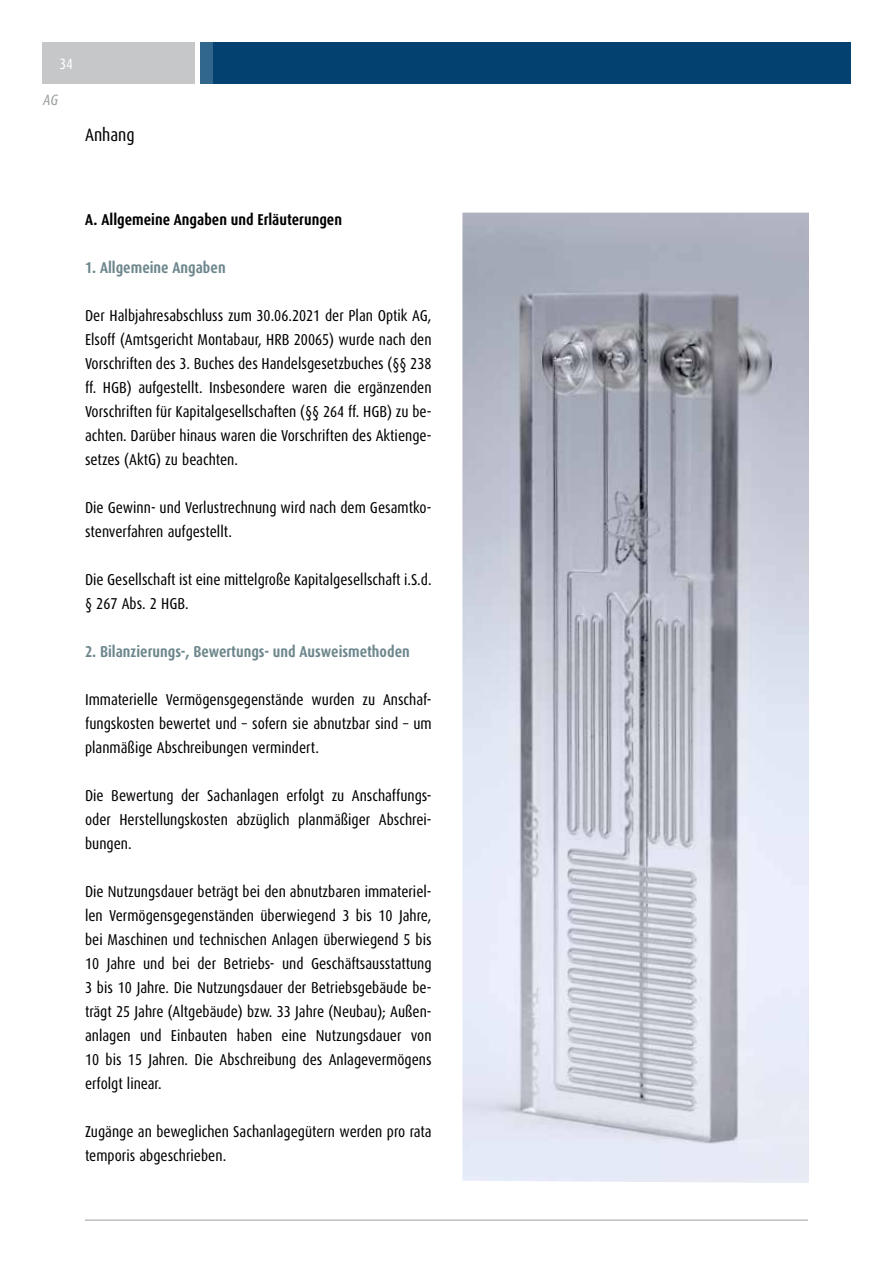
<style>
.page{position:relative;width:893px;height:1263px;background:#fff}
.page>*{position:absolute;margin:0;border:0;box-sizing:border-box;transform-origin:0 0}
.t1{font:18px "Dax Condensed";color:#000}
.t2{font:15.75px/24px "Dax Condensed";color:#000;text-align:justify}
.t3{font:700 15.75px "Dax Condensed";color:#6d878d}
.t4{font:700 15.75px "Dax Condensed";color:#000}
.t5{font:15px "Dax Condensed";color:#fff}
.t6{font:italic 15px "Dax Condensed";color:#9c9e9f}
</style>
<div class="page">
<div style="left:211px;top:43px;width:639px;height:41px;background:#034270"></div>
<div style="left:201px;top:43px;width:12px;height:41px;background:#31678d"></div>
<div style="left:43px;top:43px;width:152px;height:41px;background:#c6c7c8"></div>
<hr style="left:85px;top:1220px;width:723px;height:1px;background:#9c9e9f">
<img style="left:462px;top:213px;width:347px;height:970px">
<p class="t5" style="left:60px;top:56px;width:15px">34</p>
<p class="t6" style="left:43px;top:92px;width:19px">AG</p>
<p class="t1" style="left:85px;top:125px;width:51px">Anhang</p>
<p class="t4" style="left:85px;top:211px;width:258px">A. Allgemeine Angaben und Erläuterungen</p>
<p class="t3" style="left:85px;top:259px;width:142px">1. Allgemeine Angaben</p>
<p class="t2" style="left:85px;top:304px;width:348px">Der Halbjahresabschluss zum 30.06.2021 der Plan Optik AG, Elsoff (Amtsgericht Montabaur, HRB 20065) wurde nach den Vorschriften des 3. Buches des Handelsgesetzbuches (§§ 238 ff. HGB) aufgestellt. Insbesondere waren die ergänzenden Vorschriften für Kapitalgesellschaften (§§ 264 ff. HGB) zu be&shy;achten. Darüber hinaus waren die Vorschriften des Aktienge&shy;setzes (AktG) zu beachten.</p>
<p class="t2" style="left:85px;top:496px;width:348px">Die Gewinn- und Verlustrechnung wird nach dem Gesamtko&shy;stenverfahren aufgestellt.</p>
<p class="t2" style="left:85px;top:568px;width:348px">Die Gesellschaft ist eine mittelgroße Kapitalgesellschaft i.S.d. § 267 Abs. 2 HGB.</p>
<p class="t3" style="left:85px;top:643px;width:326px">2. Bilanzierungs-, Bewertungs- und Ausweismethoden</p>
<p class="t2" style="left:85px;top:688px;width:348px">Immaterielle Vermögensgegenstände wurden zu Anschaf&shy;fungskosten bewertet und – sofern sie abnutzbar sind – um planmäßige Abschreibungen vermindert.</p>
<p class="t2" style="left:85px;top:784px;width:348px">Die Bewertung der Sachanlagen erfolgt zu Anschaffungs&shy;oder Herstellungskosten abzüglich planmäßiger Abschrei&shy;bungen.</p>
<p class="t2" style="left:85px;top:880px;width:348px">Die Nutzungsdauer beträgt bei den abnutzbaren immateriel&shy;len Vermögensgegenständen überwiegend 3 bis 10 Jahre, bei Maschinen und technischen Anlagen überwiegend 5 bis 10 Jahre und bei der Betriebs- und Geschäftsausstattung 3 bis 10 Jahre. Die Nutzungsdauer der Betriebsgebäude be&shy;trägt 25 Jahre (Altgebäude) bzw. 33 Jahre (Neubau); Außen&shy;anlagen und Einbauten haben eine Nutzungsdauer von 10 bis 15 Jahren. Die Abschreibung des Anlagevermögens erfolgt linear.</p>
<p class="t2" style="left:85px;top:1120px;width:348px">Zugänge an beweglichen Sachanlagegütern werden pro rata temporis abgeschrieben.</p>
</div>
